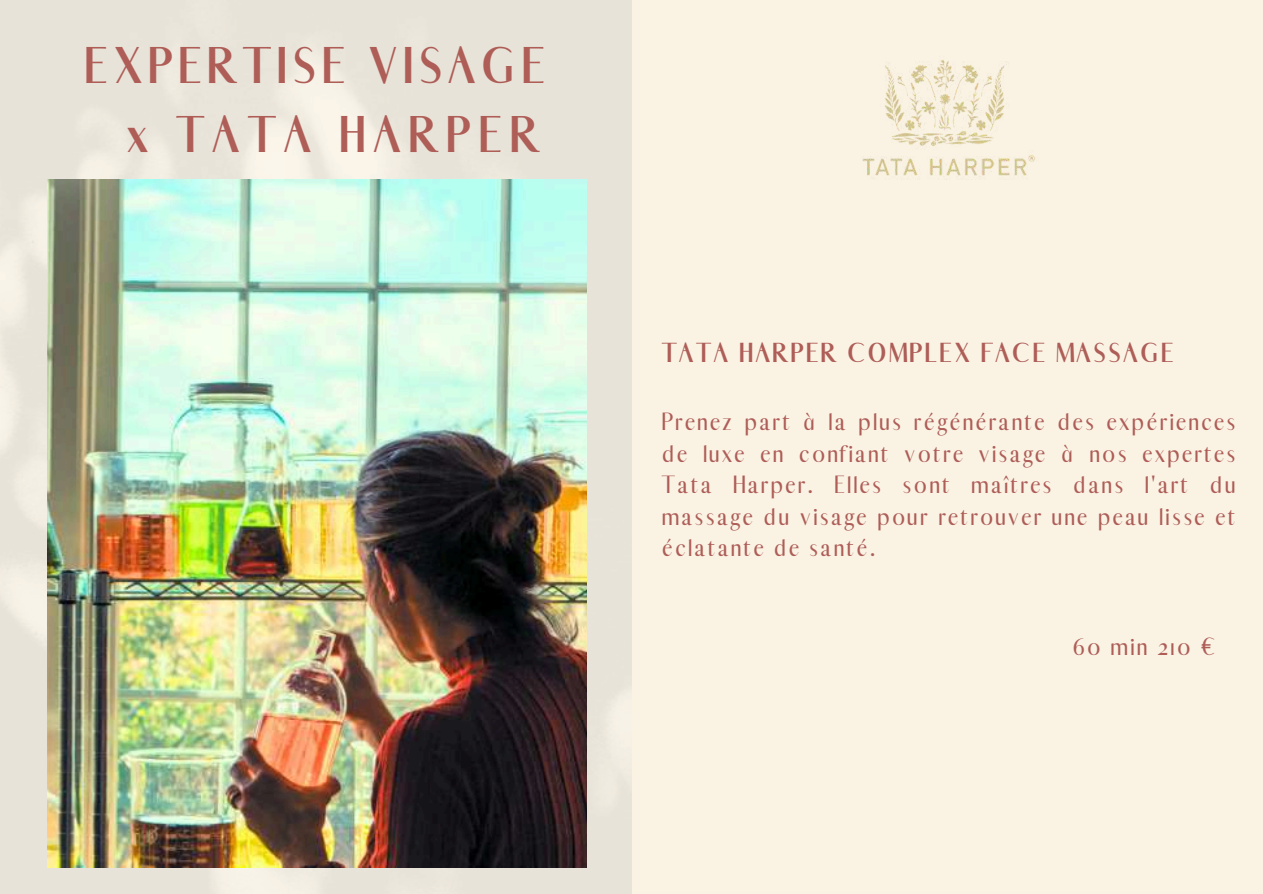
<style>
.page{position:relative;width:1263px;height:894px;background:#fff}
.page>*{position:absolute;margin:0;border:0;box-sizing:border-box;transform-origin:0 0}
.t1{font:700 49.5px/68.7px "Abiah";letter-spacing:.115em;color:#ae5d57;text-align:right}
.t2{font:700 26.4px "Abiah";letter-spacing:.09em;color:#ae5d57}
.t3{font:24px/31.5px "Abiah";letter-spacing:.09em;color:#ae5d57;text-align:justify}
</style>
<div class="page">
<div style="left:0;top:0;width:1263px;height:893px;background:#faf3e4"></div>
<img style="left:862px;top:60px;width:173px;height:116px">
<img style="left:0;top:0;width:631px;height:893px">
<img style="left:47px;top:179px;width:539px;height:688px">
<h1 class="t1" style="left:84px;top:32px;width:462px">EXPERTISE VISAGE x TATA HARPER</h1>
<p class="t2" style="left:662px;top:337px;width:513px">TATA HARPER COMPLEX FACE MASSAGE</p>
<p class="t3" style="left:662px;top:406px;width:575px">Prenez part à la plus régénérante des expériences de luxe en confiant votre visage à nos expertes Tata Harper. Elles sont maîtres dans l'art du massage du visage pour retrouver une peau lisse et éclatante de santé.</p>
<p class="t3" style="left:1072px;top:631px;width:145px">60 min 210 €</p>
</div>
